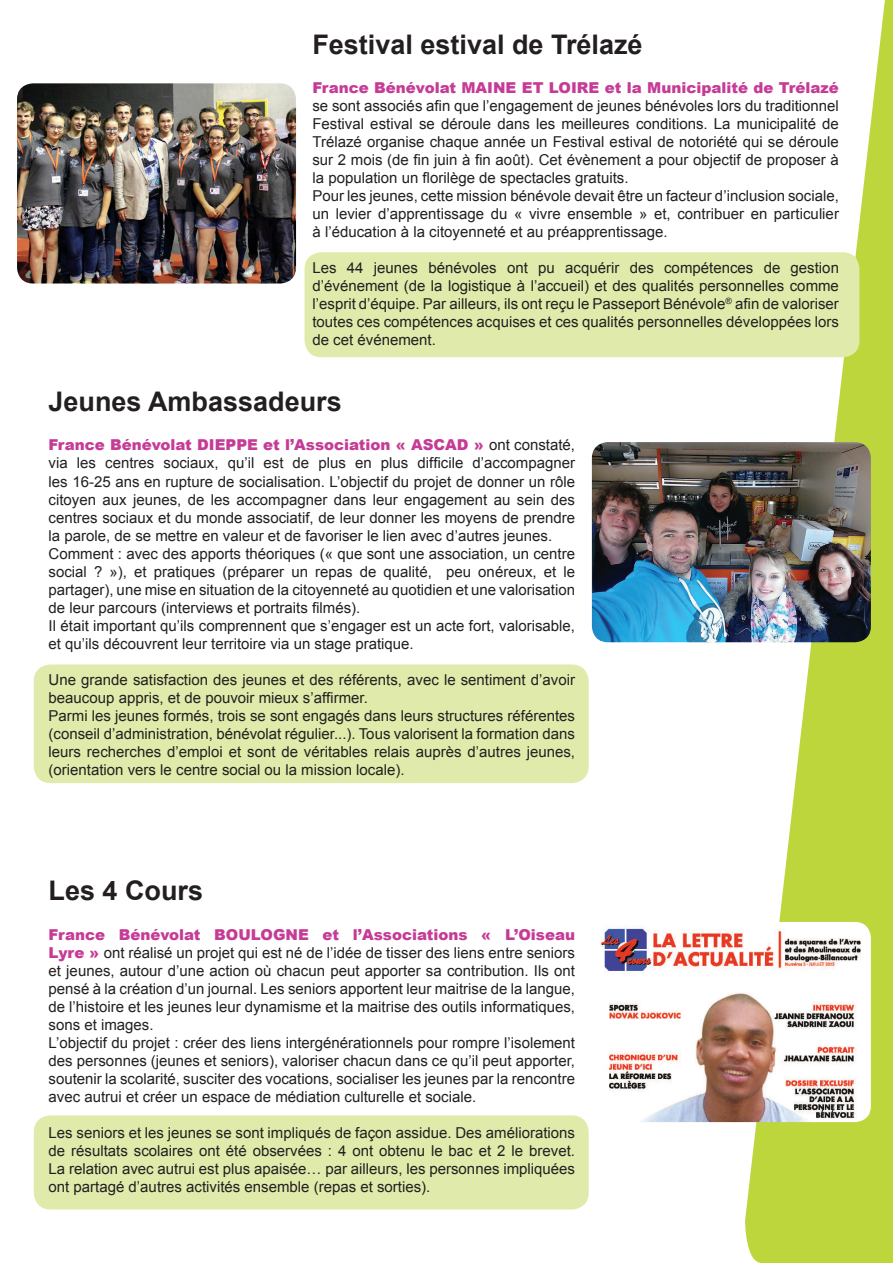
<style>
.page{position:relative;width:893px;height:1263px;background:#fff}
.page>*{position:absolute;margin:0;border:0;box-sizing:border-box;transform-origin:0 0}
.t1{font:700 27px "Arial";color:#231f20}
.t2{font:15px/18px "Arial";color:#231f20}
.t3{font:900 15px "Arial";color:#c53b96}
.s1{font-weight:900;color:#c53b96}
</style>
<div class="page">
<svg style="left:745px;top:0;width:148px;height:1263px;fill:#bdd63c"></svg>
<div style="left:305px;top:252px;width:554px;height:105px;background:#e0eaaa;border-radius:17px"></div>
<img style="left:17px;top:83px;width:279px;height:200px">
<div style="left:34px;top:664px;width:555px;height:119px;background:#e0eaaa;border-radius:17px"></div>
<img style="left:592px;top:442px;width:279px;height:200px">
<div style="left:34px;top:1115px;width:555px;height:94px;background:#e0eaaa;border-radius:17px"></div>
<img style="left:600px;top:922px;width:271px;height:200px">
<h1 class="t1" style="left:312px;top:26px;width:332px">Festival estival de Trélazé</h1>
<p class="t3" style="left:312px;top:77px;width:161px">France Bénévolat MAINE</p>
<p class="t3" style="left:522px;top:77px;width:38px">ET LOIRE</p>
<p class="t3" style="left:605px;top:77px;width:236px">et la Municipalité de Trélazé</p>
<p class="t2" style="left:312px;top:97px;width:528px">se sont associés afin que l’engagement de jeunes bénévoles lors du traditionnel Festival estival se déroule dans les meilleures conditions. La municipalité de Trélazé organise chaque année un Festival estival de notoriété qui se déroule sur 2 mois (de fin juin à fin août). Cet évènement a pour objectif de proposer à la population un florilège de spectacles gratuits.<br>Pour les jeunes, cette mission bénévole devait être un facteur d’inclusion sociale, un levier d’apprentissage du « vivre ensemble » et, contribuer en particulier à l’éducation à la citoyenneté et au préapprentissage.</p>
<p class="t2" style="left:312px;top:259px;width:528px;text-align:justify">Les 44 jeunes bénévoles ont pu acquérir des compétences de gestion d’événement (de la logistique à l’accueil) et des qualités personnelles comme l’esprit d’équipe. Par ailleurs, ils ont reçu le Passeport Bénévole<sup>®</sup> afin de valoriser toutes ces compétences acquises et ces qualités personnelles développées lors de cet événement.</p>
<h1 class="t1" style="left:49px;top:383px;width:295px">Jeunes Ambassadeurs</h1>
<p class="t3" style="left:49px;top:434px;width:375px">France Bénévolat Dieppe et l’Association « ASCAD</p>
<p class="t2" style="left:49px;top:436px;width:528px;text-indent:425px"><span class="s1">»</span> ont constaté, via les centres sociaux, qu’il est de plus en plus difficile d’accompagner les 16-25 ans en rupture de socialisation. L’objectif du projet de donner un rôle citoyen aux jeunes, de les accompagner dans leur engagement au sein des centres sociaux et du monde associatif, de leur donner les moyens de prendre la parole, de se mettre en valeur et de favoriser le lien avec d’autres jeunes.<br>Comment : avec des apports théoriques (« que sont une association, un centre social ? »), et pratiques (préparer un repas de qualité, peu onéreux, et le partager), une mise en situation de la citoyenneté au quotidien et une valorisation de leur parcours (interviews et portraits filmés).<br>Il était important qu’ils comprennent que s’engager est un acte fort, valorisable, et qu’ils découvrent leur territoire via un stage pratique.</p>
<p class="t2" style="left:49px;top:670px;width:528px">Une grande satisfaction des jeunes et des référents, avec le sentiment d’avoir beaucoup appris, et de pouvoir mieux s’affirmer.<br>Parmi les jeunes formés, trois se sont engagés dans leurs structures référentes (conseil d’administration, bénévolat régulier...). Tous valorisent la formation dans leurs recherches d’emploi et sont de véritables relais auprès d’autres jeunes, (orientation vers le centre social ou la mission locale).</p>
<h1 class="t1" style="left:49px;top:873px;width:156px">Les 4 Cours</h1>
<p class="t2" style="left:49px;top:926px;width:528px"><span class="s1">France Bénévolat Boulog ne et l’Associations « L’Oiseau Lyre »</span> ont réalisé un projet qui est né de l’idée de tisser des liens entre seniors et jeunes, autour d’une action où chacun peut apporter sa contribution. Ils ont pensé à la création d’un journal. Les seniors apportent leur maitrise de la langue, de l’histoire et les jeunes leur dynamisme et la maitrise des outils informatiques, sons et images.<br>L’objectif du projet : créer des liens intergénérationnels pour rompre l’isolement des personnes (jeunes et seniors), valoriser chacun dans ce qu’il peut apporter, soutenir la scolarité, susciter des vocations, socialiser les jeunes par la rencontre avec autrui et créer un espace de médiation culturelle et sociale.</p>
<p class="t2" style="left:49px;top:1124px;width:528px;text-align:justify">Les seniors et les jeunes se sont impliqués de façon assidue. Des améliorations de résultats scolaires ont été observées : 4 ont obtenu le bac et 2 le brevet.<br>La relation avec autrui est plus apaisée… par ailleurs, les personnes impliquées ont partagé d’autres activités ensemble (repas et sorties).</p>
</div>
